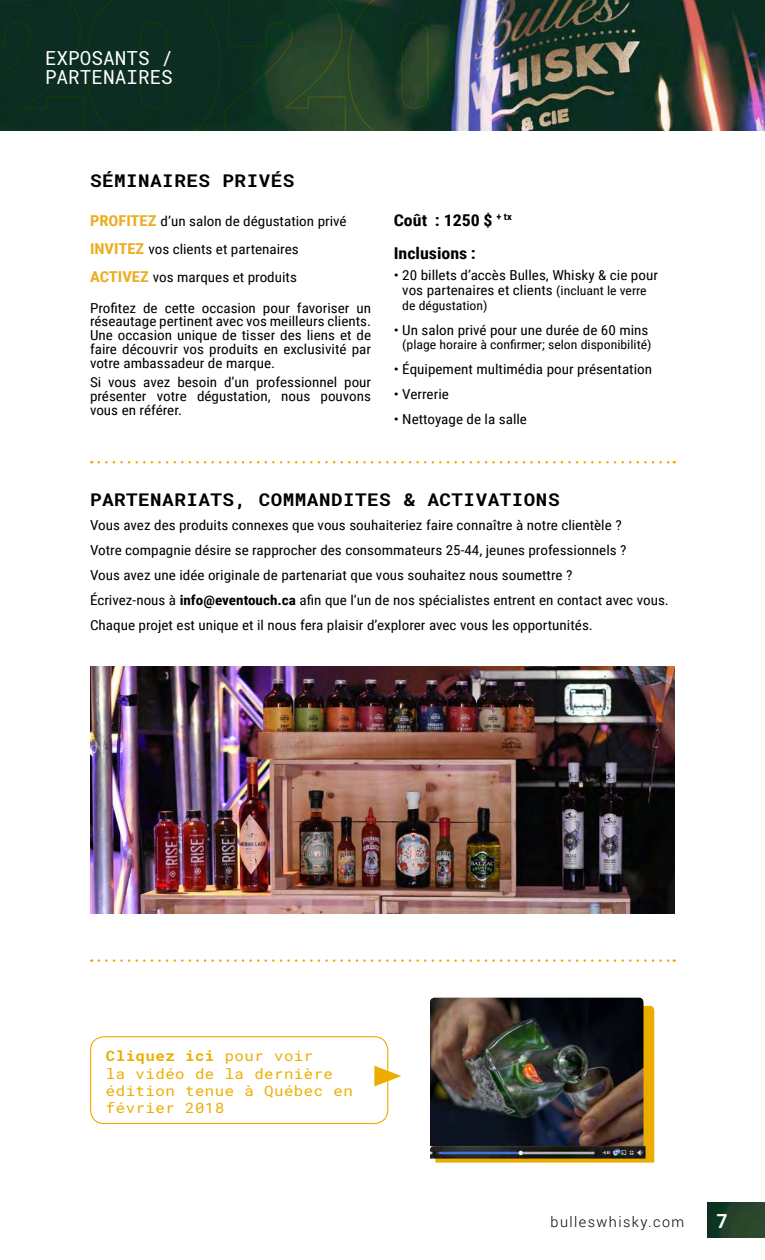
<style>
.page{position:relative;width:765px;height:1260px;background:#fff}
.page>*{position:absolute;margin:0;border:0;box-sizing:border-box;transform-origin:0 0}
.t1{font:19.38px/18.9px "Roboto Mono";color:#fff}
.t2{font:700 19.38px "Roboto Mono";color:#fff}
.t3{font:700 17.5px "Roboto Mono";letter-spacing:.025em;color:#000;scale:1.1 1}
.t4{font:700 16.25px/33.9px "Roboto Condensed";color:#000;scale:1.1 1}
.t5{font:300 14.38px "Roboto";letter-spacing:.1em;color:#000}
.t6{font:14.25px/17.1px "Roboto Mono";letter-spacing:.03em;color:#edad00;scale:1.1 1}
.t7{font:13.75px/13.8px "Roboto Condensed";color:#000;scale:1.1 1}
.t8{font:12.5px "Roboto Condensed";color:#000;scale:1.1 1}
.s1{font-weight:700;font-size:15px;color:#ecae20}
.s2{font-size:12.5px}
.s3{font-weight:700}
</style>
<div class="page">
<img style="left:449px;top:0;width:316px;height:131px">
<svg style="left:0;top:0;width:449px;height:131px;background:#133422"></svg>
<img style="left:707px;top:1202px;width:58px;height:36px">
<img style="left:90px;top:666px;width:585px;height:247px">
<div style="left:90px;top:1036px;width:298px;height:88px;border:1px solid #edad00;border-radius:14px"></div>
<svg style="left:435px;top:1006px;width:219px;height:157px;background:#e8ac09"></svg>
<img style="left:430px;top:998px;width:213px;height:148px">
<img style="left:430px;top:1146px;width:216px;height:13px">
<svg style="left:374px;top:1066px;width:27px;height:20px"></svg>
<svg style="left:99px;top:461px;width:576px;height:2px"></svg>
<svg style="left:99px;top:959px;width:576px;height:3px"></svg>
<h1 class="t1" style="left:45px;top:48px;width:129px">EXPOSANTS /<br>PARTENAIRES</h1>
<p class="t3" style="left:90px;top:168px;width:187px">SÉMINAIRES PRIVÉS</p>
<p class="t7" style="left:90px;top:206px;width:235px;line-height:28.2px"><span class="s1">PROFITEZ</span> d’un salon de dégustation privé<br><span class="s1">INVITEZ</span> vos clients et partenaires<br><span class="s1">ACTIVEZ</span> vos marques et produits</p>
<p class="t7" style="left:90px;top:300px;width:257px;text-align:justify">Profitez de cette occasion pour favoriser un réseautage pertinent avec vos meilleurs clients.<br>Une occasion unique de tisser des liens et de faire découvrir vos produits en exclusivité par votre ambassadeur de marque.</p>
<p class="t7" style="left:90px;top:375px;width:257px;text-align:justify">Si vous avez besoin d’un professionnel pour présenter votre dégustation, nous pouvons vous en référer.</p>
<p class="t4" style="left:394px;top:202px;width:109px">Coût : 1250 $ <sup>+</sup> <sup>tx<br></sup>Inclusions :</p>
<p class="t7" style="left:394px;top:267px;width:242px;line-height:15px;text-align:center">• 20 billets d’accès Bulles, Whisky &amp; cie pour vos partenaires et clients <span class="s2">(incluant le verre</span></p>
<p class="t8" style="left:402px;top:297px;width:79px">de dégustation)</p>
<p class="t7" style="left:394px;top:323px;width:233px">• Un salon privé pour une durée de 60 mins</p>
<p class="t8" style="left:402px;top:336px;width:228px">(plage horaire à confirmer; selon disponibilité)</p>
<p class="t7" style="left:394px;top:362px;width:236px">• Équipement multimédia pour présentation</p>
<p class="t7" style="left:394px;top:387px;width:52px">• Verrerie</p>
<p class="t7" style="left:394px;top:412px;width:123px">• Nettoyage de la salle</p>
<p class="t3" style="left:90px;top:487px;width:428px">PARTENARIATS, COMMANDITES &amp; ACTIVATIONS</p>
<p class="t7" style="left:90px;top:512px;width:528px;line-height:25px">Vous avez des produits connexes que vous souhaiteriez faire connaître à notre clientèle ?<br>Votre compagnie désire se rapprocher des consommateurs 25-44, jeunes professionnels ?<br>Vous avez une idée originale de partenariat que vous souhaitez nous soumettre ?<br>Écrivez-nous à <span class="s3">info@eventouch.ca</span> afin que l’un de nos spécialistes entrent en contact avec vous.<br>Chaque projet est unique et il nous fera plaisir d’explorer avec vous les opportunités.</p>
<p class="t6" style="left:106px;top:1047px;width:226px"><span class="s3">Cliquez ici</span> pour voir<br>la vidéo de la dernière édition tenue à Québec en février 2018</p>
<p class="t5" style="left:551px;top:1212px;width:135px">bulleswhisky.com</p>
<h1 class="t2" style="left:717px;top:1207px;width:13px">7</h1>
</div>
